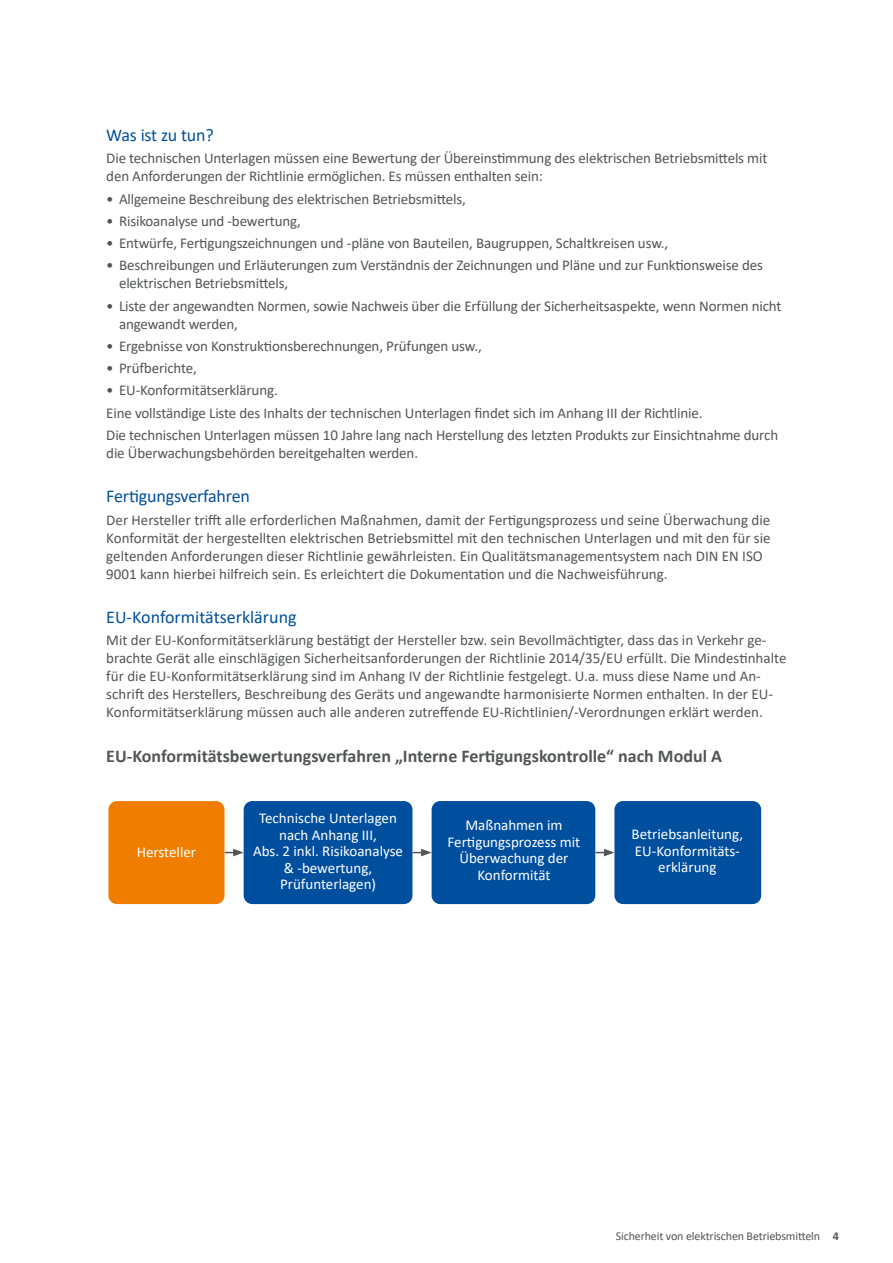
<style>
.page{position:relative;width:893px;height:1263px;background:#fff}
.page>*{position:absolute;margin:0;border:0;box-sizing:border-box;transform-origin:0 0}
.t1{font:700 18px "Calibri";color:#525556}
.t2{font:18px "Calibri";letter-spacing:-.01em;color:#004f9f}
.t3{font:15px/18px "Calibri";letter-spacing:-.01em;color:#525556}
.t4{font:15px/16.5px "Calibri";color:#fff;text-align:center}
.t5{font:12px "Calibri";letter-spacing:-.01em;color:#525556}
.s1{font-weight:700}
</style>
<div class="page">
<div style="left:614px;top:801px;width:147px;height:103px;background:#004f9f;border-radius:9px"></div>
<div style="left:432px;top:801px;width:163px;height:103px;background:#004f9f;border-radius:9px"></div>
<div style="left:244px;top:801px;width:168px;height:103px;background:#004f9f;border-radius:9px"></div>
<div style="left:108px;top:801px;width:117px;height:103px;background:#ef7d00;border-radius:9px"></div>
<svg style="left:225px;top:849px;width:19px;height:7px"></svg>
<svg style="left:413px;top:849px;width:19px;height:7px"></svg>
<svg style="left:596px;top:849px;width:18px;height:7px"></svg>
<p class="t2" style="left:106px;top:123px;width:109px">Was ist zu tun?</p>
<p class="t3" style="left:106px;top:149px;width:663px">Die technischen Unterlagen müssen eine Bewertung der Übereinstimmung des elektrischen Betriebsmittels mit den Anforderungen der Richtlinie ermöglichen. Es müssen enthalten sein:</p>
<p class="t3" style="left:106px;top:189px;width:361px">• Allgemeine Beschreibung des elektrischen Betriebsmittels,</p>
<p class="t3" style="left:106px;top:211px;width:196px">• Risikoanalyse und -bewertung,</p>
<p class="t3" style="left:106px;top:234px;width:563px">• Entwürfe, Fertigungszeichnungen und -pläne von Bauteilen, Baugruppen, Schaltkreisen usw.,</p>
<p class="t3" style="left:119px;top:256px;width:645px;text-indent:-13px">• Beschreibungen und Erläuterungen zum Verständnis der Zeichnungen und Pläne und zur Funktionsweise des elektrischen Betriebsmittels,</p>
<p class="t3" style="left:119px;top:296px;width:664px;text-indent:-13px">• Liste der angewandten Normen, sowie Nachweis über die Erfüllung der Sicherheitsaspekte, wenn Normen nicht angewandt werden,</p>
<p class="t3" style="left:106px;top:336px;width:377px">• Ergebnisse von Konstruktionsberechnungen, Prüfungen usw.,</p>
<p class="t3" style="left:106px;top:359px;width:92px">• Prüfberichte,</p>
<p class="t3" style="left:106px;top:379px;width:673px;line-height:22.2px">• EU-Konformitätserklärung.<br>Eine vollständige Liste des Inhalts der technischen Unterlagen findet sich im Anhang III der Richtlinie.<br>Die technischen Unterlagen müssen 10 Jahre lang nach Herstellung des letzten Produkts zur Einsichtnahme durch</p>
<p class="t3" style="left:106px;top:443px;width:313px">die Überwachungsbehörden bereitgehalten werden.</p>
<p class="t2" style="left:106px;top:484px;width:145px">Fertigungsverfahren</p>
<p class="t3" style="left:106px;top:510px;width:666px">Der Hersteller trifft alle erforderlichen Maßnahmen, damit der Fertigungsprozess und seine Überwachung die Konformität der hergestellten elektrischen Betriebsmittel mit den technischen Unterlagen und mit den für sie geltenden Anforderungen dieser Richtlinie gewährleisten. Ein Qualitätsmanagementsystem nach DIN EN ISO 9001 kann hierbei hilfreich sein. Es erleichtert die Dokumentation und die Nachweisführung.</p>
<p class="t2" style="left:106px;top:605px;width:192px">EU-Konformitätserklärung</p>
<p class="t3" style="left:106px;top:631px;width:682px">Mit der EU-Konformitätserklärung bestätigt der Hersteller bzw. sein Bevollmächtigter, dass das in Verkehr ge&shy;brachte Gerät alle einschlägigen Sicherheitsanforderungen der Richtlinie 2014/35/EU erfüllt. Die Mindestinhalte für die EU-Konformitätserklärung sind im Anhang IV der Richtlinie festgelegt. U.a. muss diese Name und An&shy;schrift des Herstellers, Beschreibung des Geräts und angewandte harmonisierte Normen enthalten. In der EU-Konformitätserklärung müssen auch alle anderen zutreffende EU-Richtlinien/-Verordnungen erklärt werden.</p>
<p class="t1" style="left:106px;top:743px;width:617px">EU-Konformitätsbewertungsverfahren „Interne Fertigungskontrolle“ nach Modul A</p>
<p class="t4" style="left:137px;top:843px;width:61px">Hersteller</p>
<p class="t4" style="left:253px;top:810px;width:152px">Technische Unterlagen nach Anhang III,<br>Abs. 2 inkl. Risikoanalyse &amp; -bewertung,<br>Prüfunterlagen)</p>
<p class="t4" style="left:448px;top:817px;width:134px">Maßnahmen im<br>Fertigungsprozess mit<br>Überwachung der<br>Konformität</p>
<p class="t4" style="left:632px;top:826px;width:113px">Betriebsanleitung,<br>EU-Konformitäts&shy;erklärung</p>
<p class="t5" style="left:616px;top:1228px;width:225px">Sicherheit von elektrischen Betriebsmitteln <span class="s1">4</span></p>
</div>
